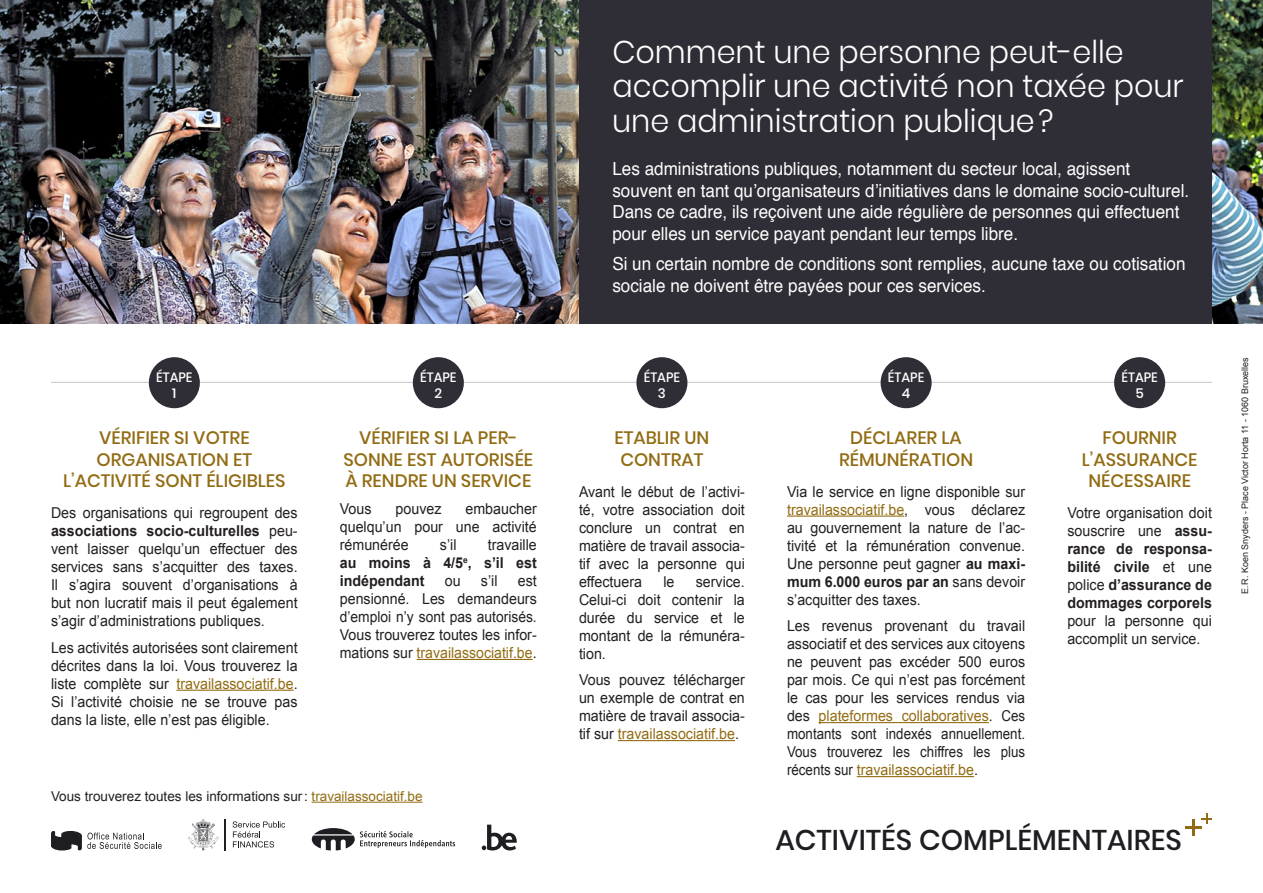
<style>
.page{position:relative;width:1263px;height:893px;background:#fff}
.page>*{position:absolute;margin:0;border:0;box-sizing:border-box;transform-origin:0 0}
.t1{font:300 31.5px/34.5px "Poppins";color:#fff;scale:.96 1}
.t2{font:500 28.5px "Poppins";color:#1e1d22}
.t3{font:18px/21.6px "Helvetica";color:#fff;scale:.95 1}
.t4{font:500 18px/21.6px "Poppins";color:#926c13;text-align:center}
.t5{font:15px/18px "Arial";color:#231f20;text-align:justify;scale:.95 1}
.t6{font:15px/18px "Arial";color:#231f20;text-align:justify;scale:.94 1}
.t7{font:700 15px/18px "Arial";color:#231f20;text-align:justify;scale:.95 1}
.t8{font:13.5px "Arial";color:#231f20}
.t9{font:500 13.5px/16.2px "Poppins";color:#fff;text-align:center;scale:.95 1}
.t10{font:9px "Arial";color:#231f20}
.s1{font-weight:700}
.s2{color:#926c13}
.s3{font-weight:400}
</style>
<div class="page">
<img style="left:0;top:0;width:1263px;height:323px">
<hr style="left:51px;top:382px;width:1161px;height:1px;background:#c5c5c5">
<hr style="left:176px;top:690px;width:118px;height:1px;background:#926c13">
<hr style="left:417px;top:659px;width:116px;height:1px;background:#926c13">
<hr style="left:618px;top:740px;width:117px;height:1px;background:#926c13">
<hr style="left:787px;top:515px;width:117px;height:2px;background:#926c13">
<hr style="left:819px;top:722px;width:170px;height:1px;background:#926c13">
<hr style="left:857px;top:776px;width:117px;height:1px;background:#926c13">
<div style="left:579px;top:0;width:633px;height:323px;background:#2f2d35"></div>
<hr style="left:1185px;top:826px;width:17px;height:3px;background:#926c13">
<hr style="left:1192px;top:819px;width:3px;height:17px;background:#926c13">
<svg style="left:1202px;top:813px;width:10px;height:11px"></svg>
<svg style="left:51px;top:831px;width:111px;height:19px"></svg>
<hr style="left:225px;top:819px;width:1px;height:31px;background:#1e1d22">
<svg style="left:188px;top:819px;width:30px;height:31px"></svg>
<svg style="left:233px;top:821px;width:52px;height:26px"></svg>
<svg style="left:312px;top:828px;width:143px;height:22px"></svg>
<svg style="left:482px;top:825px;width:35px;height:25px"></svg>
<hr style="left:312px;top:802px;width:111px;height:1px;background:#926c13">
<div style="left:149px;top:357px;width:51px;height:51px;background:#2f2d35;border-radius:50%"></div>
<div style="left:413px;top:357px;width:51px;height:51px;background:#2f2d35;border-radius:50%"></div>
<div style="left:636px;top:357px;width:51px;height:51px;background:#2f2d35;border-radius:50%"></div>
<div style="left:880px;top:357px;width:52px;height:51px;background:#2f2d35;border-radius:50%"></div>
<div style="left:1114px;top:357px;width:51px;height:51px;background:#2f2d35;border-radius:50%"></div>
<p class="t1" style="left:612px;top:35px;width:597px">Comment une personne peut-elle accomplir une activité non taxée pour une administration publique?</p>
<p class="t3" style="left:612px;top:159px;width:609px">Les administrations publiques, notamment du secteur local, agissent souvent en tant qu’organisateurs d’initiatives dans le domaine socio-culturel.<br>Dans ce cadre, ils reçoivent une aide régulière de personnes qui effectuent pour elles un service payant pendant leur temps libre.</p>
<p class="t3" style="left:612px;top:253px;width:605px">Si un certain nombre de conditions sont remplies, aucune taxe ou cotisation sociale ne doivent être payées pour ces services.</p>
<p class="t9" style="left:156px;top:369px;width:40px">ÉTAPE<br>1</p>
<p class="t9" style="left:420px;top:369px;width:40px">ÉTAPE<br>2</p>
<p class="t9" style="left:644px;top:369px;width:40px">ÉTAPE<br>3</p>
<p class="t9" style="left:888px;top:369px;width:40px">ÉTAPE<br>4</p>
<p class="t9" style="left:1121px;top:369px;width:40px">ÉTAPE<br>5</p>
<p class="t4" style="left:1082px;top:427px;width:117px">FOURNIR<br>L’ASSURANCE<br>NÉCESSAIRE</p>
<p class="t5" style="left:1067px;top:504px;width:154px">Votre organisation doit souscrire une <span class="s1">assu&shy;rance de responsa&shy;bilité civile</span> et une police <span class="s1">d’assurance de dommages corporels </span>pour la personne qui accomplit un service.</p>
<p class="t4" style="left:63px;top:427px;width:224px">VÉRIFIER SI VOTRE<br>ORGANISATION ET<br>L’ACTIVITÉ SONT ÉLIGIBLES</p>
<p class="t5" style="left:51px;top:504px;width:261px">Des organisations qui regroupent des <span class="s1">associations socio-culturelles</span> peu&shy;vent laisser quelqu’un effectuer des services sans s’acquitter des taxes.<br>Il s’agira souvent d’organisations à but non lucratif mais il peut également s’agir d’administrations publiques.</p>
<p class="t5" style="left:51px;top:638px;width:261px">Les activités autorisées sont clairement décrites dans la loi. Vous trouverez la liste complète sur <span class="s2">travailassociatif.be</span>.<br>Si l’activité choisie ne se trouve pas dans la liste, elle n’est pas éligible.</p>
<p class="t4" style="left:343px;top:427px;width:191px">VÉRIFIER SI LA PER-<br>SONNE EST AUTORISÉE<br>À RENDRE UN SERVICE</p>
<p class="t5" style="left:340px;top:500px;width:35px">Vous</p>
<p class="t5" style="left:396px;top:500px;width:50px">pouvez</p>
<p class="t4" style="left:839px;top:427px;width:136px">DÉCLARER LA<br>RÉMUNÉRATION</p>
<p class="t5" style="left:787px;top:482px;width:252px">Via le service en ligne disponible sur <span class="s2">travailassociatif.be</span>, vous déclarez au gouvernement la nature de l’ac&shy;tivité et la rémunération convenue.<br>Une personne peut gagner <span class="s1">au maxi&shy;mum 6.000 euros par an</span> sans devoir s’acquitter des taxes.</p>
<p class="t5" style="left:787px;top:617px;width:252px">Les revenus provenant du travail associatif et des services aux citoyens ne peuvent pas excéder 500 euros par mois. Ce qui n’est pas forcément le cas pour les services rendus via des <span class="s2">plateformes collaboratives</span>. Ces montants sont indexés annuellement.<br>Vous trouverez les chiffres les plus récents sur <span class="s2">travailassociatif.be</span>.</p>
<p class="t4" style="left:614px;top:427px;width:96px">ETABLIR UN<br>CONTRAT</p>
<p class="t6" style="left:579px;top:482px;width:178px">Avant le début de l’activi&shy;té, votre association doit conclure un contrat en matière de travail associa&shy;tif avec la personne qui effectuera</p>
<p class="t5" style="left:340px;top:500px;width:209px;text-indent:126px">embaucher quelqu’un pour une activité rémunérée</p>
<p class="t5" style="left:440px;top:536px;width:19px">s’il</p>
<p class="t7" style="left:340px;top:536px;width:209px;text-indent:148px"><span class="s3">travaille </span>au moins à 4/5<sup>e</sup>, s’il est indépendant</p>
<p class="t5" style="left:445px;top:572px;width:18px">ou</p>
<p class="t5" style="left:481px;top:572px;width:19px">s’il</p>
<p class="t5" style="left:340px;top:572px;width:209px;text-indent:178px">est pensionné. Les demandeurs d’emploi n’y sont pas autorisés.<br>Vous trouverez toutes les infor&shy;mations sur <span class="s2">travailassociatif.be</span>.</p>
<p class="t5" style="left:579px;top:572px;width:176px;text-indent:117px">service.<br>Celui-ci doit contenir la durée du service et le montant de la rémunéra&shy;tion.</p>
<p class="t5" style="left:579px;top:671px;width:176px">Vous pouvez télécharger un exemple de contrat en matière de travail associa&shy;tif sur <span class="s2">travailassociatif.be</span>.</p>
<p class="t5" style="left:663px;top:572px;width:13px">le</p>
<p class="t8" style="left:51px;top:787px;width:373px">Vous trouverez toutes les informations sur: <span class="s2">travailassociatif.be</span></p>
<p class="t2" style="left:775px;top:824px;width:408px">ACTIVITÉS COMPLÉMENTAIRES</p>
<p class="t10" style="left:1239px;top:593px;width:238px;rotate:-90deg">E.R. Koen Snyders - Place Victor Horta 11 - 1060 Bruxelles</p>
</div>
